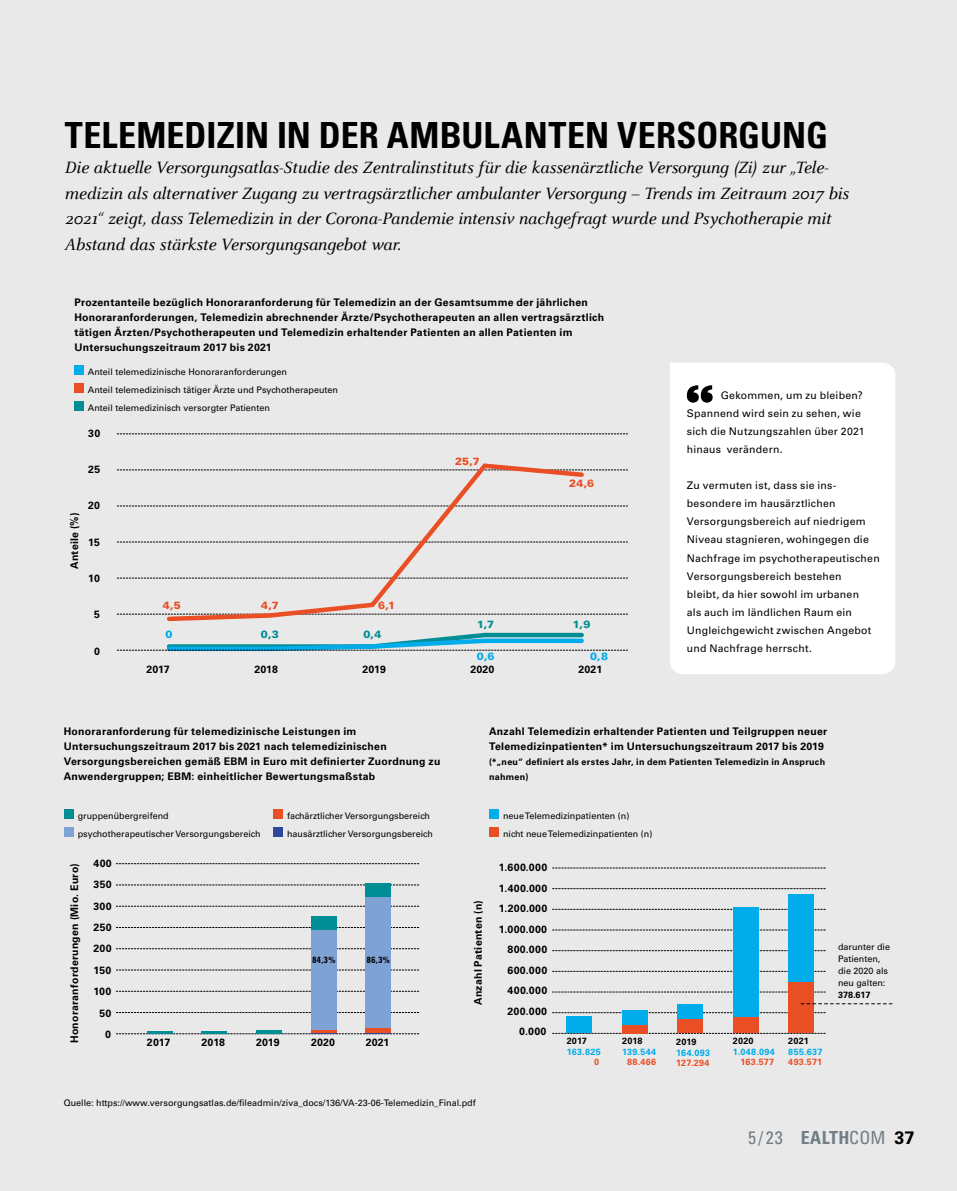
<style>
.page{position:relative;width:957px;height:1191px;background:#e9e9e9}
.page>*{position:absolute;margin:0;border:0;box-sizing:border-box;transform-origin:0 0}
.t1{font:700 condensed 36px "Univers LT Std";letter-spacing:.005em;color:#000}
.t2{font:italic 18px/25.5px "Celeste OT";letter-spacing:-.01em;color:#000}
.t3{font:condensed 18px "Univers LT Std";color:#717e86}
.t4{font:700 10.5px/21.5px "Univers LT Std";letter-spacing:.025em;color:#000}
.t5{font:10.5px/18px "Univers LT Std";letter-spacing:.02em;color:#000}
.t6{font:900 10.5px "Univers LT Std";color:#e94e24}
.t7{font:900 10.5px "Univers LT Std";color:#008d94}
.t8{font:900 10.5px "Univers LT Std";color:#00ace9}
.t9{font:9px/18px "Univers LT Std";color:#000}
.t10{font:700 9px/15px "Univers LT Std";letter-spacing:.03em;color:#000}
.t11{font:700 9px "Univers LT Std";letter-spacing:.04em;color:#00ace9}
.t12{font:700 9px "Univers LT Std";letter-spacing:.03em;color:#e94e24}
.t13{font:700 condensed 9px "Univers LT Std";color:#000}
.s1{font-weight:700}
.s2{font-weight:700;font-stretch:normal;color:#000}
</style>
<div class="page">
<div style="left:670px;top:363px;width:225px;height:311px;background:#fff"></div>
<svg style="left:687px;top:385px;width:25px;height:17px"></svg>
<div style="left:74px;top:365px;width:10px;height:10px;background:#00ace9"></div>
<div style="left:74px;top:383px;width:10px;height:10px;background:#e94e24"></div>
<div style="left:74px;top:401px;width:10px;height:10px;background:#008d94"></div>
<svg style="left:117px;top:433px;width:510px;height:1px"></svg>
<svg style="left:117px;top:469px;width:510px;height:1px"></svg>
<svg style="left:117px;top:506px;width:510px;height:1px"></svg>
<svg style="left:117px;top:542px;width:510px;height:1px"></svg>
<svg style="left:117px;top:578px;width:510px;height:1px"></svg>
<svg style="left:117px;top:614px;width:510px;height:1px"></svg>
<svg style="left:164px;top:463px;width:422px;height:159px"></svg>
<svg style="left:117px;top:632px;width:510px;height:20px"></svg>
<svg style="left:116px;top:1012px;width:303px;height:1px"></svg>
<svg style="left:116px;top:991px;width:303px;height:1px"></svg>
<svg style="left:116px;top:969px;width:303px;height:1px"></svg>
<svg style="left:116px;top:948px;width:303px;height:1px"></svg>
<svg style="left:116px;top:927px;width:303px;height:1px"></svg>
<svg style="left:116px;top:906px;width:303px;height:1px"></svg>
<svg style="left:116px;top:884px;width:303px;height:1px"></svg>
<svg style="left:116px;top:863px;width:303px;height:1px"></svg>
<hr style="left:147px;top:1031px;width:25px;height:2px;background:#008d94">
<hr style="left:201px;top:1031px;width:26px;height:2px;background:#008d94">
<hr style="left:257px;top:1030px;width:25px;height:3px;background:#008d94">
<div style="left:311px;top:916px;width:26px;height:14px;background:#008d94"></div>
<div style="left:311px;top:930px;width:26px;height:100px;background:#7fa2d5"></div>
<hr style="left:311px;top:1030px;width:26px;height:2px;background:#e94e24">
<div style="left:366px;top:883px;width:25px;height:14px;background:#008d94"></div>
<div style="left:366px;top:897px;width:25px;height:130px;background:#7fa2d5"></div>
<svg style="left:116px;top:1032px;width:303px;height:2px"></svg>
<div style="left:366px;top:1027px;width:25px;height:5px;background:#e94e24"></div>
<svg style="left:552px;top:1033px;width:273px;height:1px"></svg>
<svg style="left:552px;top:1012px;width:273px;height:1px"></svg>
<svg style="left:552px;top:991px;width:273px;height:1px"></svg>
<svg style="left:552px;top:971px;width:273px;height:1px"></svg>
<svg style="left:552px;top:950px;width:273px;height:1px"></svg>
<svg style="left:552px;top:929px;width:273px;height:1px"></svg>
<svg style="left:552px;top:909px;width:273px;height:1px"></svg>
<svg style="left:552px;top:888px;width:273px;height:1px"></svg>
<svg style="left:552px;top:867px;width:273px;height:1px"></svg>
<div style="left:567px;top:1016px;width:25px;height:17px;background:#00ace9"></div>
<div style="left:622px;top:1010px;width:25px;height:14px;background:#00ace9"></div>
<div style="left:622px;top:1024px;width:25px;height:9px;background:#e94e24"></div>
<div style="left:677px;top:1018px;width:26px;height:15px;background:#e94e24"></div>
<div style="left:733px;top:1016px;width:25px;height:17px;background:#e94e24"></div>
<div style="left:788px;top:981px;width:26px;height:52px;background:#e94e24"></div>
<div style="left:677px;top:1004px;width:26px;height:14px;background:#00ace9"></div>
<div style="left:733px;top:907px;width:25px;height:109px;background:#00ace9"></div>
<div style="left:788px;top:893px;width:26px;height:88px;background:#00ace9"></div>
<svg style="left:801px;top:1003px;width:91px;height:1px"></svg>
<div style="left:64px;top:809px;width:9px;height:9px;background:#008d94"></div>
<div style="left:64px;top:827px;width:9px;height:9px;background:#7fa2d5"></div>
<div style="left:489px;top:809px;width:9px;height:9px;background:#00ace9"></div>
<div style="left:489px;top:827px;width:9px;height:9px;background:#e94e24"></div>
<div style="left:273px;top:809px;width:9px;height:9px;background:#e94e24"></div>
<div style="left:273px;top:827px;width:9px;height:9px;background:#2e4999"></div>
<h1 class="t1" style="left:65px;top:113px;width:764px">TELEMEDIZIN IN DER AMBULANTEN VERSORGUNG</h1>
<p class="t2" style="left:65px;top:155px;width:785px">Die aktuelle Versorgungsatlas-Studie des Zentralinstituts für die kassenärztliche Versorgung (Zi) zur „Tele&shy;medizin als alternativer Zugang zu vertragsärztlicher ambulanter Versorgung – Trends im Zeitraum 2017 bis 2021“ zeigt, dass Telemedizin in der Corona-Pandemie intensiv nachgefragt wurde und Psychotherapie mit Abstand das stärkste Versorgungsangebot war.</p>
<p class="t4" style="left:74px;top:295px;width:531px;line-height:15px">Prozentanteile bezüglich Honoraranforderung für Telemedizin an der Gesamtsumme der jährlichen Honoraranforderungen, Telemedizin abrechnender Ärzte/Psychotherapeuten an allen vertragsärztlich tätigen Ärzten/Psychotherapeuten und Telemedizin erhaltender Patienten an allen Patienten im Untersuchungszeitraum 2017 bis 2021</p>
<p class="t9" style="left:88px;top:363px;width:252px">Anteil telemedizinische Honoraranforderungen<br>Anteil telemedizinisch tätiger Ärzte und Psychotherapeuten<br>Anteil telemedizinisch versorgter Patienten</p>
<p class="t4" style="left:64px;top:569px;width:58px;rotate:-90deg">Anteile (%)</p>
<p class="t4" style="left:88px;top:422px;width:13px">30</p>
<p class="t4" style="left:88px;top:459px;width:14px">25</p>
<p class="t4" style="left:88px;top:495px;width:13px">20</p>
<p class="t4" style="left:88px;top:531px;width:13px">15</p>
<p class="t4" style="left:88px;top:567px;width:13px">10</p>
<p class="t4" style="left:94px;top:604px;width:7px">5</p>
<p class="t4" style="left:94px;top:640px;width:7px">0</p>
<p class="t6" style="left:163px;top:598px;width:19px">4,5</p>
<p class="t6" style="left:261px;top:598px;width:19px">4,7</p>
<p class="t6" style="left:378px;top:598px;width:18px">6,1</p>
<p class="t8" style="left:166px;top:628px;width:9px">0</p>
<p class="t7" style="left:261px;top:628px;width:19px">0,3</p>
<p class="t7" style="left:363px;top:628px;width:19px">0,4</p>
<p class="t6" style="left:455px;top:455px;width:26px">25,7</p>
<p class="t6" style="left:569px;top:476px;width:27px">24,6</p>
<p class="t7" style="left:477px;top:617px;width:18px">1,7</p>
<p class="t7" style="left:573px;top:617px;width:19px">1,9</p>
<p class="t8" style="left:477px;top:649px;width:19px">0,6</p>
<p class="t8" style="left:590px;top:649px;width:19px">0,8</p>
<p class="t4" style="left:146px;top:658px;width:25px">2017</p>
<p class="t4" style="left:254px;top:658px;width:25px">2018</p>
<p class="t4" style="left:362px;top:658px;width:25px">2019</p>
<p class="t4" style="left:470px;top:658px;width:26px">2020</p>
<p class="t4" style="left:578px;top:658px;width:25px">2021</p>
<p class="t5" style="left:687px;top:387px;width:179px;text-indent:34px">Gekommen, um zu bleiben?<br>Spannend wird sein zu sehen, wie sich die Nutzungszahlen über 2021 hinaus verändern.</p>
<p class="t5" style="left:687px;top:477px;width:194px">Zu vermuten ist, dass sie ins&shy;besondere im hausärztlichen<br>Versorgungsbereich auf niedrigem<br>Niveau stagnieren, wohingegen die<br>Nachfrage im psychotherapeutischen<br>Versorgungsbereich bestehen<br>bleibt, da hier sowohl im urbanen<br>als auch im ländlichen Raum ein<br>Ungleichgewicht zwischen Angebot und Nachfrage herrscht.</p>
<p class="t4" style="left:64px;top:723px;width:378px;line-height:15px">Honoraranforderung für telemedizinische Leistungen im Untersuchungszeitraum 2017 bis 2021 nach telemedizinischen Versorgungsbereichen gemäß EBM in Euro mit definierter Zuordnung zu Anwendergruppen; EBM: einheitlicher Bewertungsmaßstab</p>
<p class="t9" style="left:78px;top:806px;width:184px">gruppenübergreifend psychotherapeutischer Versorgungsbereich</p>
<p class="t9" style="left:503px;top:806px;width:151px">neue Telemedizinpatienten (n)<br>nicht neue Telemedizinpatienten (n)</p>
<p class="t4" style="left:489px;top:723px;width:340px;line-height:15px">Anzahl Telemedizin erhaltender Patienten und Teilgruppen neuer<br>Telemedizinpatienten* im Untersuchungszeitraum 2017 bis 2019</p>
<p class="t10" style="left:489px;top:754px;width:338px">(*„neu“ definiert als erstes Jahr, in dem Patienten Telemedizin in Anspruch nahmen)</p>
<p class="t9" style="left:287px;top:806px;width:147px">fachärztlicher Versorgungsbereich hausärztlicher Versorgungsbereich</p>
<p class="t4" style="left:64px;top:1043px;width:181px;rotate:-90deg">Honoraranforderungen (Mio. Euro)</p>
<p class="t4" style="left:94px;top:852px;width:20px;text-align:right">400<br>350<br>300<br>250<br>200<br>150<br>100<br>50<br>0</p>
<p class="t13" style="left:312px;top:954px;width:24px">84,3%</p>
<p class="t4" style="left:147px;top:1031px;width:25px">2017</p>
<p class="t4" style="left:201px;top:1031px;width:25px">2018</p>
<p class="t4" style="left:256px;top:1031px;width:25px">2019</p>
<p class="t4" style="left:311px;top:1031px;width:26px">2020</p>
<p class="t13" style="left:367px;top:954px;width:24px">86,3%</p>
<p class="t4" style="left:366px;top:1031px;width:25px">2021</p>
<p class="t4" style="left:467px;top:1005px;width:106px;rotate:-90deg">Anzahl Patienten (n)</p>
<p class="t4" style="left:499px;top:857px;width:50px;line-height:20.5px;text-align:right">1.600.000<br>1.400.000<br>1.200.000<br>1.000.000<br>800.000<br>600.000<br>400.000<br>200.000<br>0.000</p>
<p class="t10" style="left:567px;top:1033px;width:22px">2017</p>
<p class="t11" style="left:567px;top:1046px;width:36px">163.825</p>
<p class="t12" style="left:594px;top:1056px;width:7px">0</p>
<p class="t10" style="left:622px;top:1033px;width:22px">2018</p>
<p class="t11" style="left:622px;top:1046px;width:35px">139.544</p>
<p class="t12" style="left:627px;top:1056px;width:31px">88.466</p>
<p class="t10" style="left:676px;top:1034px;width:22px">2019</p>
<p class="t11" style="left:676px;top:1047px;width:35px">164.093</p>
<p class="t12" style="left:676px;top:1057px;width:35px">127.294</p>
<p class="t10" style="left:733px;top:1033px;width:22px">2020</p>
<p class="t11" style="left:733px;top:1046px;width:43px">1.048.094</p>
<p class="t12" style="left:740px;top:1056px;width:35px">163.577</p>
<p class="t10" style="left:788px;top:1033px;width:22px">2021</p>
<p class="t11" style="left:788px;top:1046px;width:36px">855.637</p>
<p class="t12" style="left:788px;top:1056px;width:35px">493.571</p>
<p class="t9" style="left:838px;top:941px;width:54px;line-height:12px">darunter die<br>Patienten, die 2020 als neu galten:</p>
<p class="t10" style="left:838px;top:987px;width:34px">378.617</p>
<p class="t9" style="left:64px;top:1093px;width:413px">Quelle: https://www.versorgungsatlas.de/fileadmin/ziva_docs/136/VA-23-06-Telemedizin_Final.pdf</p>
<h2 class="t3" style="left:748px;top:1126px;width:168px">5/23 <span class="s1">EALTH</span>COM <span class="s2">37</span></h2>
</div>
